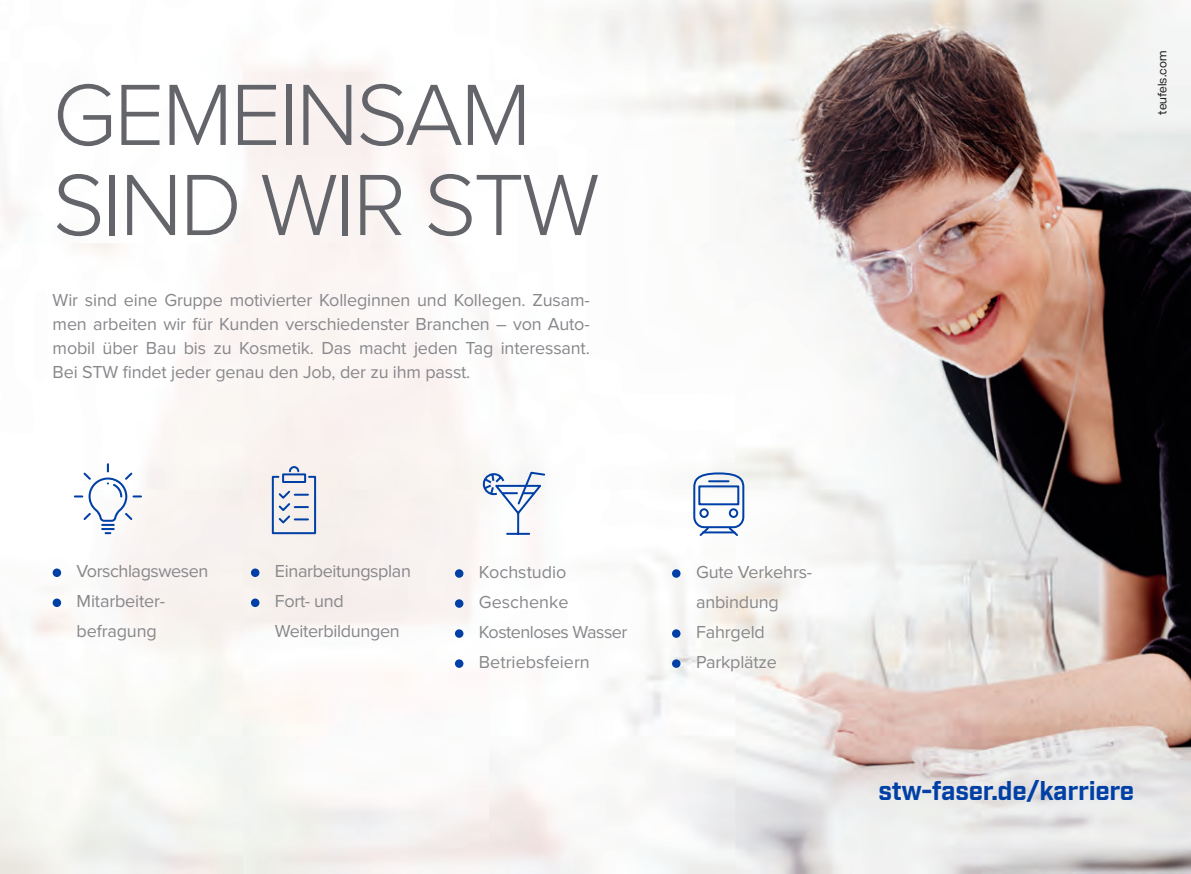
<style>
.page{position:relative;width:1191px;height:874px;background:#fff}
.page>*{position:absolute;margin:0;border:0;box-sizing:border-box;transform-origin:0 0}
.t1{font:300 90px/90px "Proxima Nova";letter-spacing:-.03em;color:#63656a}
.t2{font:700 26px "Industry";letter-spacing:-.01em;color:#0040a6}
.t3{font:18px/30px "Proxima Nova";letter-spacing:-.01em;color:#88888c}
.t4{font:12px "Acronym";color:#231f20}
</style>
<div class="page">
<img style="left:0;top:0;width:1191px;height:873px">
<div style="left:53px;top:568px;width:8px;height:8px;background:#0040a6;border-radius:50%"></div>
<div style="left:53px;top:598px;width:8px;height:8px;background:#0040a6;border-radius:50%"></div>
<svg style="left:74px;top:463px;width:68px;height:71px"></svg>
<div style="left:455px;top:569px;width:8px;height:8px;background:#0040a6;border-radius:50%"></div>
<div style="left:455px;top:599px;width:8px;height:8px;background:#0040a6;border-radius:50%"></div>
<div style="left:455px;top:629px;width:8px;height:8px;background:#0040a6;border-radius:50%"></div>
<div style="left:455px;top:659px;width:8px;height:8px;background:#0040a6;border-radius:50%"></div>
<svg style="left:482px;top:470px;width:64px;height:65px"></svg>
<div style="left:251px;top:568px;width:8px;height:8px;background:#0040a6;border-radius:50%"></div>
<div style="left:251px;top:598px;width:8px;height:8px;background:#0040a6;border-radius:50%"></div>
<svg style="left:271px;top:465px;width:46px;height:70px;background:#c4cbdd"></svg>
<div style="left:672px;top:569px;width:8px;height:8px;background:#0040a6;border-radius:50%"></div>
<div style="left:672px;top:629px;width:8px;height:8px;background:#0040a6;border-radius:50%"></div>
<div style="left:672px;top:659px;width:8px;height:8px;background:#0040a6;border-radius:50%"></div>
<svg style="left:692px;top:471px;width:53px;height:66px"></svg>
<h1 class="t1" style="left:53px;top:65px;width:548px">GEMEINSAM<br>SIND WIR STW</h1>
<p class="t3" style="left:53px;top:288px;width:539px;line-height:24px;text-align:justify">Wir sind eine Gruppe motivierter Kolleginnen und Kollegen. Zusam&shy;men arbeiten wir für Kunden verschiedenster Branchen – von Auto&shy;mobil über Bau bis zu Kosmetik. Das macht jeden Tag interessant.<br>Bei STW findet jeder genau den Job, der zu ihm passt.</p>
<p class="t4" style="left:1153px;top:115px;width:65px;rotate:-90deg">teufels.com</p>
<p class="t3" style="left:77px;top:556px;width:133px">Vorschlagswesen<br>Mitarbeiter&shy;befragung</p>
<p class="t3" style="left:479px;top:556px;width:150px">Kochstudio<br>Geschenke<br>Kostenloses Wasser<br>Betriebsfeiern</p>
<p class="t3" style="left:275px;top:556px;width:137px">Einarbeitungsplan<br>Fort- und<br>Weiterbildungen</p>
<p class="t3" style="left:696px;top:556px;width:118px">Gute Verkehrs&shy;anbindung<br>Fahrgeld<br>Parkplätze</p>
<h2 class="t2" style="left:878px;top:775px;width:257px">stw-faser.de/karriere</h2>
</div>
